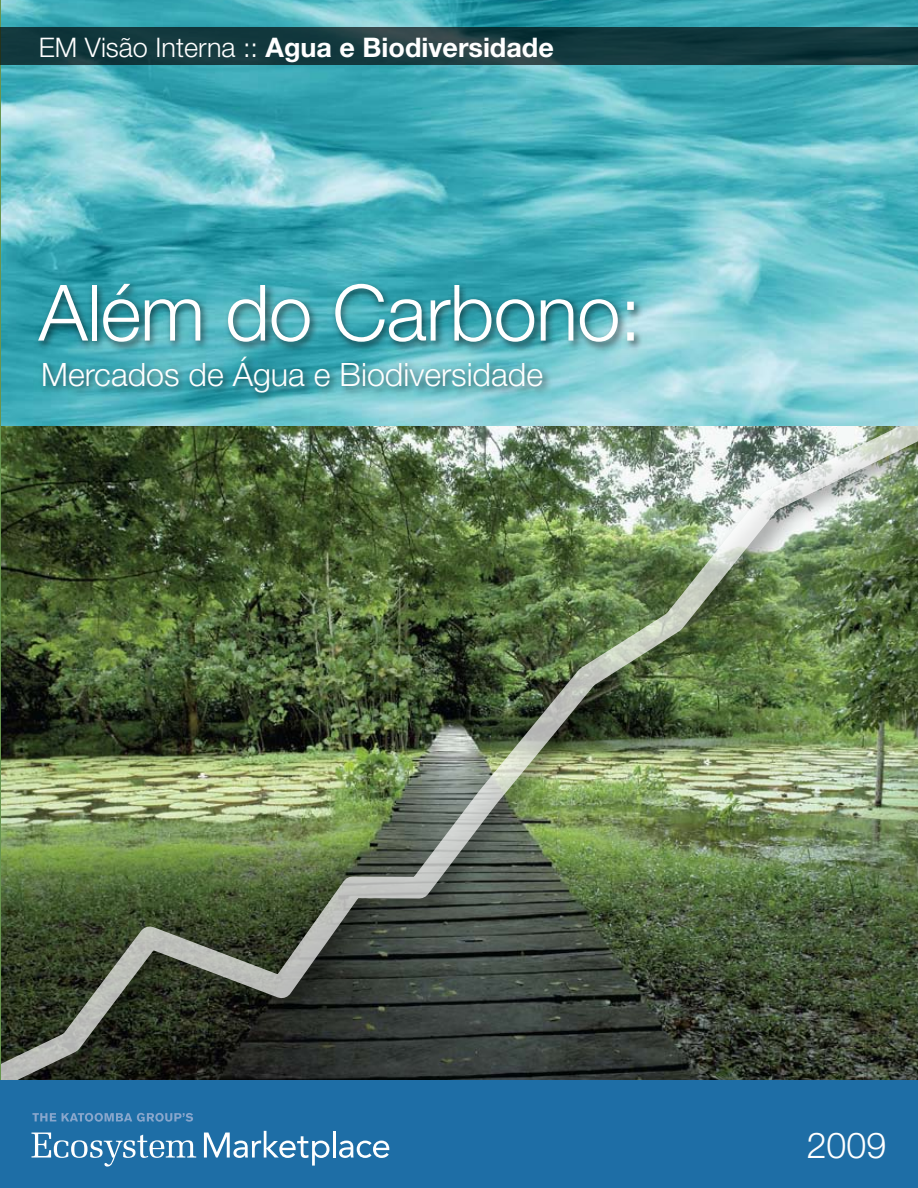
<style>
.page{position:relative;width:918px;height:1188px;background:#fff}
.page>*{position:absolute;margin:0;border:0;box-sizing:border-box;transform-origin:0 0}
.t1{font:300 77.85px "Helvetica Neue";letter-spacing:-.01em;color:#fff}
.t2{font:300 35.85px "Helvetica Neue";color:#fff}
.t3{font:300 32.25px "Helvetica Neue";color:#fff}
.t4{font:700 27px "Helvetica Neue";color:#fff}
.s1{font-weight:300}
</style>
<div class="page">
<img style="left:1px;top:0;width:917px;height:426px">
<img style="left:1px;top:426px;width:917px;height:654px">
<hr style="left:0;top:0;width:1px;height:1188px;background:#689550">
<img style="left:31px;top:266px;width:624px;height:192px">
<img style="left:34px;top:349px;width:523px;height:58px">
<svg style="left:0;top:27px;width:918px;height:38px;background:#16393e"></svg>
<div style="left:0;top:1080px;width:918px;height:108px;background:#1e6ea6"></div>
<svg style="left:32px;top:1113px;width:24px;height:8px"></svg>
<svg style="left:62px;top:1113px;width:131px;height:9px"></svg>
<svg style="left:32px;top:1133px;width:164px;height:34px"></svg>
<svg style="left:204px;top:1131px;width:126px;height:35px"></svg>
<hr style="left:333px;top:1131px;width:3px;height:27px;background:#fff">
<svg style="left:339px;top:1141px;width:50px;height:17px"></svg>
<p class="t4" style="left:39px;top:30px;width:517px"><span class="s1">EM Visão Interna ::</span> Agua e Biodiversidade</p>
<h1 class="t1" style="left:39px;top:265px;width:604px">Além do Carbono:</h1>
<p class="t3" style="left:41px;top:355px;width:503px">Mercados de Água e Biodiversidade</p>
<h2 class="t2" style="left:807px;top:1123px;width:81px">2009</h2>
</div>
